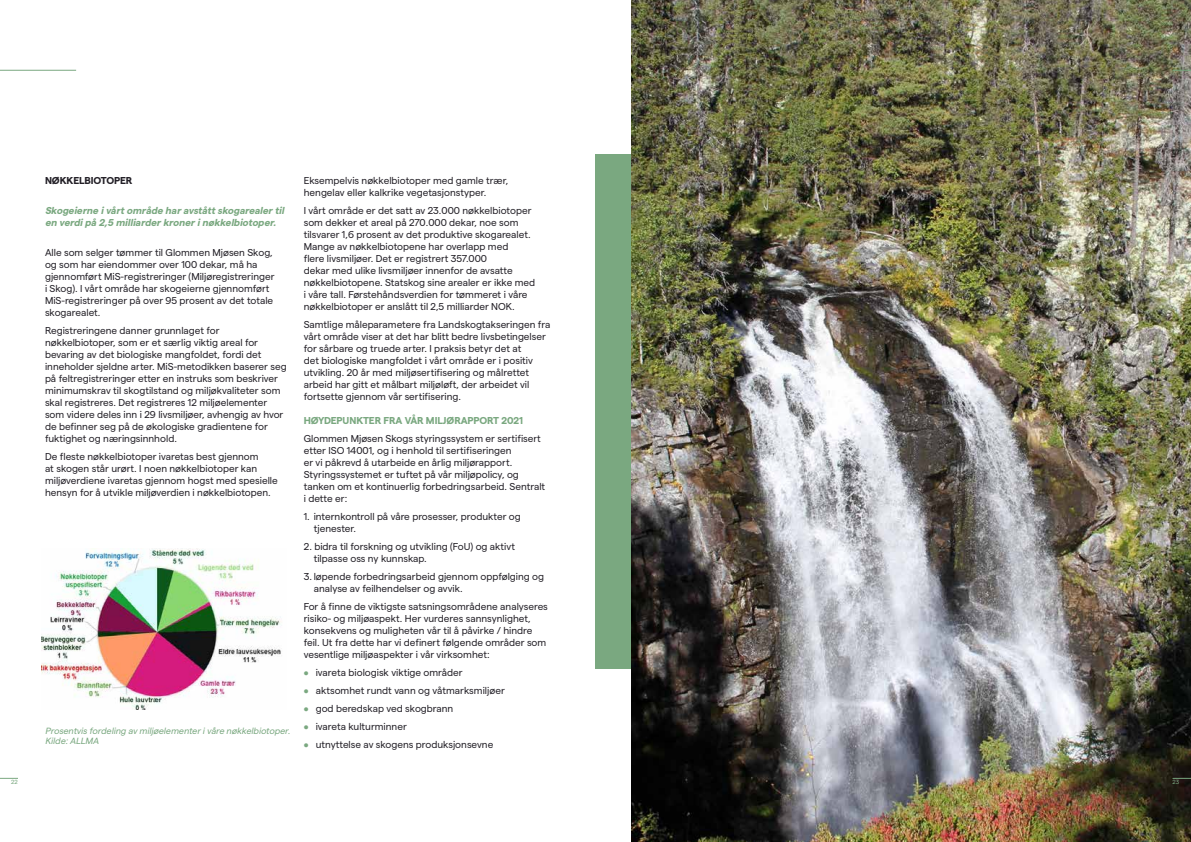
<style>
.page{position:relative;width:1191px;height:842px;background:#fff}
.page>*{position:absolute;margin:0;border:0;box-sizing:border-box;transform-origin:0 0}
.t1{font:10px/12px "Matter";color:#232027}
.t2{font:italic 700 10px/12px "Matter";color:#7aa880}
.t3{font:700 10px "Matter";letter-spacing:-.01em;color:#7aa880}
.t4{font:700 10px "Matter";letter-spacing:-.01em;color:#232027}
.t5{font:italic 9px/10px "Matter";color:#7aa880}
.t6{font:6px "Matter";color:#7aa880}
.s1{color:#7aa880}
</style>
<div class="page">
<div style="left:595px;top:154px;width:596px;height:514px;background:#7aa880"></div>
<img style="left:631px;top:0;width:560px;height:842px">
<img style="left:41px;top:549px;width:240px;height:161px">
<svg style="left:0;top:778px;width:18px;height:1px"></svg>
<svg style="left:1172px;top:70px;width:19px;height:1px"></svg>
<svg style="left:1172px;top:778px;width:19px;height:1px"></svg>
<hr style="left:0;top:70px;width:76px;height:1px;background:#7aa880">
<p class="t4" style="left:45px;top:173px;width:89px">NØKKELBIOTOPER</p>
<p class="t2" style="left:45px;top:204px;width:243px">Skogeierne ivårtområde haravståttskogarealertil en verdipå 2,5 milliarderkronerinøkkelbiotoper.</p>
<p class="t1" style="left:45px;top:246px;width:231px">Alle som selger tømmer til Glommen Mjøsen Skog, og som har eiendommer over 100 dekar, må ha gjennomført MiS-registreringer (Miljøregistreringer i Skog). I vårt område har skogeierne gjennomført MiS-registreringer på over 95 prosent av det totale skogarealet.</p>
<p class="t1" style="left:45px;top:324px;width:243px">Registreringene danner grunnlaget for nøkkelbiotoper, som er et særlig viktig areal for bevaring av det biologiske mangfoldet, fordi det inneholder sjeldne arter. MiS-metodikken baserer seg på feltregistreringer etter en instruks som beskriver minimumskrav til skogtilstand og miljøkvaliteter som skal registreres. Det registreres 12 miljøelementer som videre deles inn i 29 livsmiljøer, avhengig av hvor de befinner seg på de økologiske gradientene for fuktighet og næringsinnhold.</p>
<p class="t1" style="left:45px;top:450px;width:234px">De fleste nøkkelbiotoper ivaretas best gjennom<br>at skogen står urørt. I noen nøkkelbiotoper kan miljøverdiene ivaretas gjennom hogst med spesielle hensyn for å utvikle miljøverdien i nøkkelbiotopen.</p>
<p class="t5" style="left:45px;top:725px;width:248px">Prosentvisfordeling av miljøelementerivåre nøkkelbiotoper.<br>Kilde:ALLMA</p>
<p class="t1" style="left:304px;top:174px;width:206px">Eksempelvis nøkkelbiotoper med gamle trær, hengelav eller kalkrike vegetasjonstyper.</p>
<p class="t1" style="left:304px;top:204px;width:233px">I vårt område er det satt av 23.000 nøkkelbiotoper som dekker et areal på 270.000 dekar, noe som tilsvarer 1,6 prosent av det produktive skogarealet.<br>Mange av nøkkelbiotopene har overlapp med<br>flere livsmiljøer. Det er registrert 357.000<br>dekar med ulike livsmiljøer innenfor de avsatte nøkkelbiotopene. Statskog sine arealer er ikke med i våre tall. Førstehåndsverdien for tømmeret i våre nøkkelbiotoper er anslått til 2,5 milliarder NOK.</p>
<p class="t1" style="left:304px;top:318px;width:248px">Samtlige måleparametere fra Landskogtakseringen fra vårt område viser at det har blitt bedre livsbetingelser for sårbare og truede arter. I praksis betyr det at<br>det biologiske mangfoldet i vårt område er i positiv utvikling. 20 år med miljøsertifisering og målrettet arbeid har gitt et målbart miljøløft, der arbeidet vil fortsette gjennom vår sertifisering.</p>
<p class="t3" style="left:304px;top:413px;width:221px">HØYDEPUNKTER FRA VÅR MILJØRAPPORT 2021</p>
<p class="t1" style="left:304px;top:432px;width:243px">Glommen Mjøsen Skogs styringssystem er sertifisert etter ISO 14001, og i henhold til sertifiseringen<br>er vi påkrevd å utarbeide en årlig miljørapport.<br>Styringssystemet er tuftet på vår miljøpolicy, og tanken om et kontinuerlig forbedringsarbeid. Sentralt i dette er:</p>
<p class="t1" style="left:314px;top:510px;width:209px;text-indent:-10px">1. internkontroll på våre prosesser, produkter og tjenester.</p>
<p class="t1" style="left:314px;top:540px;width:203px;text-indent:-10px">2. bidra til forskning og utvikling (FoU) og aktivt tilpasse oss ny kunnskap.</p>
<p class="t1" style="left:314px;top:570px;width:232px;text-indent:-10px">3. løpende forbedringsarbeid gjennom oppfølging og analyse av feilhendelser og avvik.</p>
<p class="t1" style="left:304px;top:600px;width:246px">For å finne de viktigste satsningsområdene analyseres risiko- og miljøaspekt. Her vurderes sannsynlighet, konsekvens og muligheten vår til å påvirke / hindre feil. Ut fra dette har vi definert følgende områder som vesentlige miljøaspekter i vår virksomhet:</p>
<p class="t1" style="left:304px;top:666px;width:160px"><span class="s1">•</span> ivareta biologisk viktige områder</p>
<p class="t1" style="left:304px;top:684px;width:203px"><span class="s1">•</span> aktsomhet rundt vann og våtmarksmiljøer</p>
<p class="t1" style="left:304px;top:702px;width:151px"><span class="s1">•</span> god beredskap ved skogbrann</p>
<p class="t1" style="left:304px;top:720px;width:105px"><span class="s1">•</span> ivareta kulturminner</p>
<p class="t1" style="left:304px;top:738px;width:191px"><span class="s1">•</span> utnyttelse av skogens produksjonsevne</p>
<p class="t6" style="left:11px;top:778px;width:8px">22</p>
<p class="t6" style="left:1172px;top:778px;width:8px">23</p>
</div>
